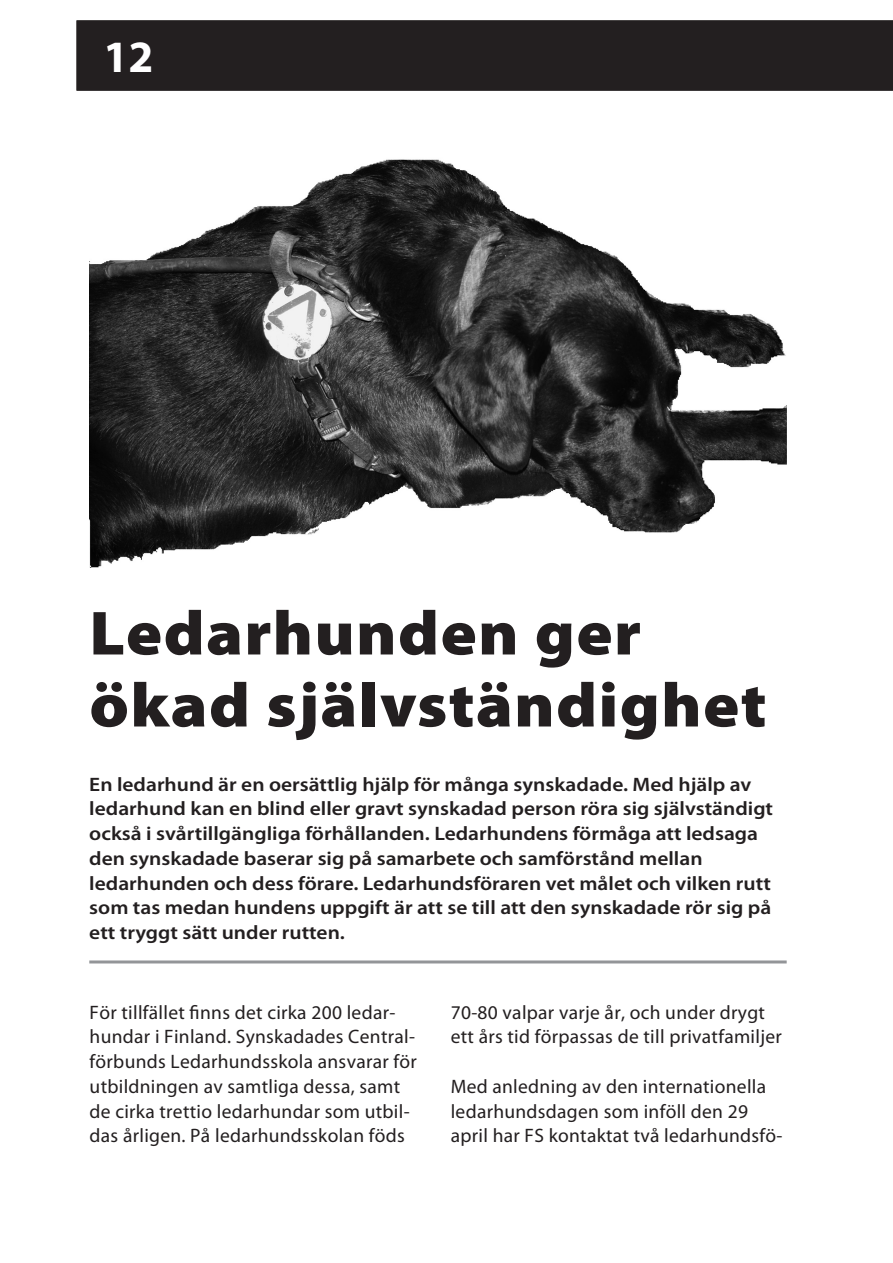
<style>
.page{position:relative;width:893px;height:1263px;background:#fff}
.page>*{position:absolute;margin:0;border:0;box-sizing:border-box;transform-origin:0 0}
.OTSIKKO_1{font:900 62.7px/72px "Myriad Pro";letter-spacing:.02em;color:#231f20;scale:1.08 1}
.Mastersivunumerot{font:700 45px "Myriad Pro";color:#fff}
.INGRESSI{font:600 19.5px/24.8px "Myriad Pro";color:#231f20;scale:1.1 1}
.LEIPÄTEKSTI{font:19.5px/24.8px "Myriad Pro";letter-spacing:.015em;color:#231f20}
</style>
<div class="page">
<div style="left:77px;top:21px;width:815px;height:69px;background:#231f20"></div>
<div style="left:77px;top:20px;width:816px;height:71px;border:2px solid #231f20"></div>
<img style="left:89px;top:159px;width:698px;height:408px">
<hr style="left:89px;top:960px;width:698px;height:3px;background:#939598">
<p class="Mastersivunumerot" style="left:103px;top:32px;width:47px">12</p>
<p class="OTSIKKO_1" style="left:89px;top:598px;width:629px">Ledarhunden ger ökad självständighet</p>
<p class="INGRESSI" style="left:89px;top:772px;width:623px">En ledarhund är en oersättlig hjälp för många synskadade. Med hjälp av ledarhund kan en blind eller gravt synskadad person röra sig självständigt också i svårtillgängliga förhållanden. Ledarhundens förmåga att ledsaga den synskadade baserar sig på samarbete och samförstånd mellan ledarhunden och dess förare. Ledarhundsföraren vet målet och vilken rutt som tas medan hundens uppgift är att se till att den synskadade rör sig på ett tryggt sätt under rutten.</p>
<p class="LEIPÄTEKSTI" style="left:90px;top:1000px;width:329px">För tillfället finns det cirka 200 ledar&shy;hundar i Finland. Synskadades Central&shy;förbunds Ledarhundsskola ansvarar för utbildningen av samtliga dessa, samt de cirka trettio ledarhundar som utbil&shy;das årligen. På ledarhundsskolan föds</p>
<p class="LEIPÄTEKSTI" style="left:451px;top:1000px;width:333px">70-80 valpar varje år, och under drygt ett års tid förpassas de till privatfamiljer</p>
<p class="LEIPÄTEKSTI" style="left:451px;top:1074px;width:333px">Med anledning av den internationella ledarhundsdagen som inföll den 29 april har FS kontaktat två ledarhundsfö-</p>
</div>
